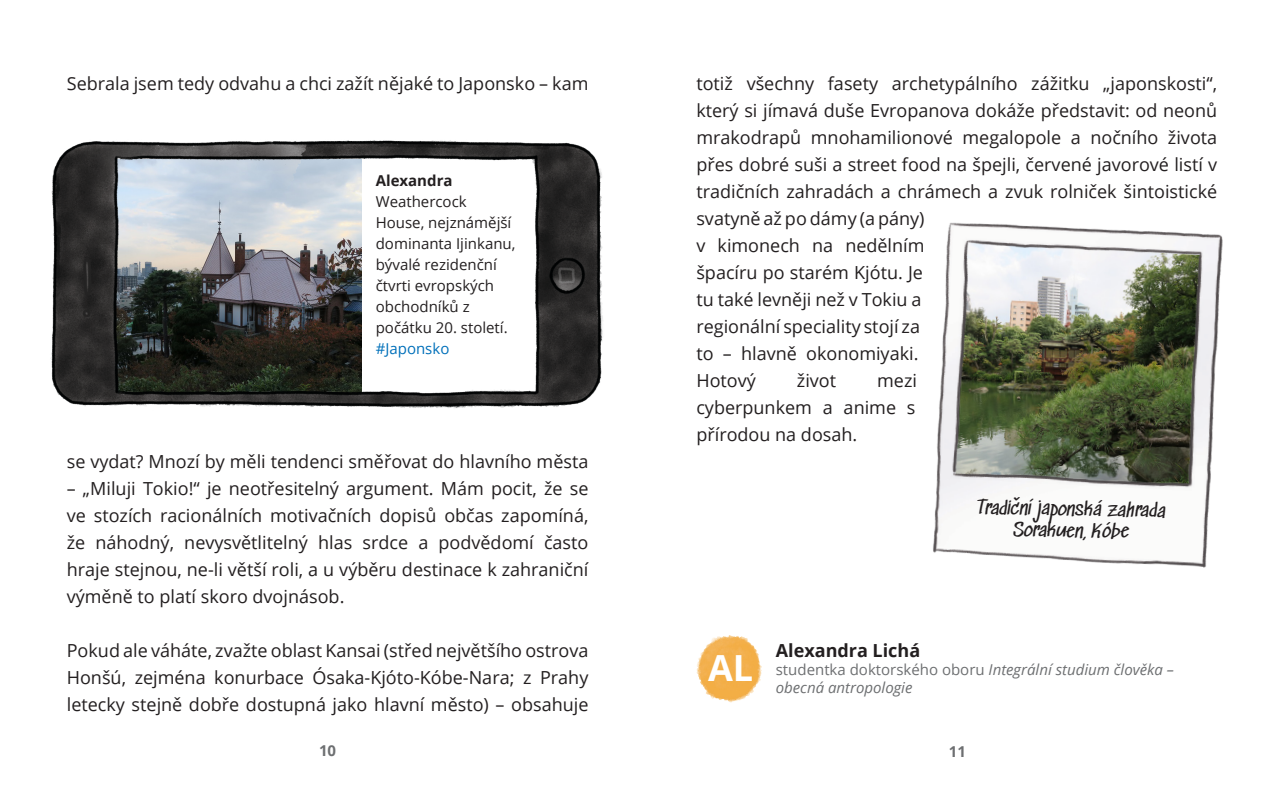
<style>
.page{position:relative;width:1285px;height:791px;background:#fff}
.page>*{position:absolute;margin:0;border:0;box-sizing:border-box;transform-origin:0 0}
.t1{font:700 36px "Open Sans";color:#fff}
.t2{font:18px/27px "Open Sans";color:#231f20;text-align:justify}
.t3{font:18px/21.6px "Sedgwick Ave";color:#231f20;text-align:center}
.t4{font:700 18px "Open Sans";color:#231f20}
.t5{font:15px/21px "Open Sans";color:#231f20}
.t6{font:15px "Open Sans";color:#6d6f71}
.t7{font:italic 15px "Open Sans";color:#6d6f71}
.t8{font:700 15px "Open Sans";color:#6d6f71}
.s1{font-weight:700}
.s2{color:#0070ba}
.s3{font-style:italic}
</style>
<div class="page">
<img style="left:51px;top:140px;width:552px;height:268px">
<img style="left:933px;top:222px;width:290px;height:346px">
<img style="left:696px;top:635px;width:65px;height:67px">
<p class="t2" style="left:67px;top:69px;width:523px">Sebrala jsem tedy odvahu a chci zažít nějaké to Japonsko – kam</p>
<p class="t5" style="left:376px;top:170px;width:141px"><span class="s1">Alexandra<br></span>Weathercock<br>House, nejznámější dominanta Ijinkanu, bývalé rezidenční čtvrti evropských obchodníků z počátku 20. století. <span class="s2">#Japonsko</span></p>
<p class="t2" style="left:67px;top:447px;width:523px">se vydat? Mnozí by měli tendenci směřovat do hlavního města</p>
<p class="t2" style="left:67px;top:474px;width:523px">– „Miluji Tokio!“ je neotřesitelný argument. Mám pocit, že se ve stozích racionálních motivačních dopisů občas zapomíná, že náhodný, nevysvětlitelný hlas srdce a podvědomí často hraje stejnou, ne-li větší roli, a u výběru destinace k zahraniční výměně to platí skoro dvojnásob.</p>
<p class="t2" style="left:67px;top:636px;width:523px">Pokud ale váháte, zvažte oblast Kansai (střed největšího ostrova Honšú, zejména konurbace Ósaka-Kjóto-Kóbe-Nara; z Prahy letecky stejně dobře dostupná jako hlavní město) – obsahuje</p>
<p class="t2" style="left:696px;top:69px;width:522px;text-align:left">totiž všechny fasety archetypálního zážitku „japonskosti“, který si jímavá duše Evropanova dokáže představit: od neonů mrakodrapů mnohamilionové megalopole a nočního života přes dobré suši a street food na špejli, červené javorové listí v tradičních zahradách a chrámech a zvuk rolniček šintoistické svatyně až po dámy (a pány)<br>v kimonech na nedělním<br>špacíru po starém Kjótu. Je<br>tu také levněji než v Tokiu a<br>regionální speciality stojí za<br>to – hlavně okonomiyaki.<br>Hotový</p>
<p class="t2" style="left:796px;top:366px;width:41px">život</p>
<p class="t2" style="left:696px;top:366px;width:222px;text-indent:181px">mezi cyberpunkem a anime s přírodou na dosah.</p>
<p class="t3" style="left:977px;top:497px;width:190px;rotate:1deg">Tradiční japonská zahrada<br>Sorakuen, Kóbe</p>
<p class="t1" style="left:708px;top:643px;width:47px">AL</p>
<p class="t4" style="left:775px;top:637px;width:146px">Alexandra Lichá</p>
<p class="t6" style="left:775px;top:659px;width:399px">studentka doktorského oboru <span class="s3">Integrální studium člověka –</span></p>
<p class="t7" style="left:775px;top:677px;width:138px">obecná antropologie</p>
<p class="t8" style="left:319px;top:740px;width:19px">10</p>
<p class="t8" style="left:948px;top:740px;width:19px">11</p>
</div>
